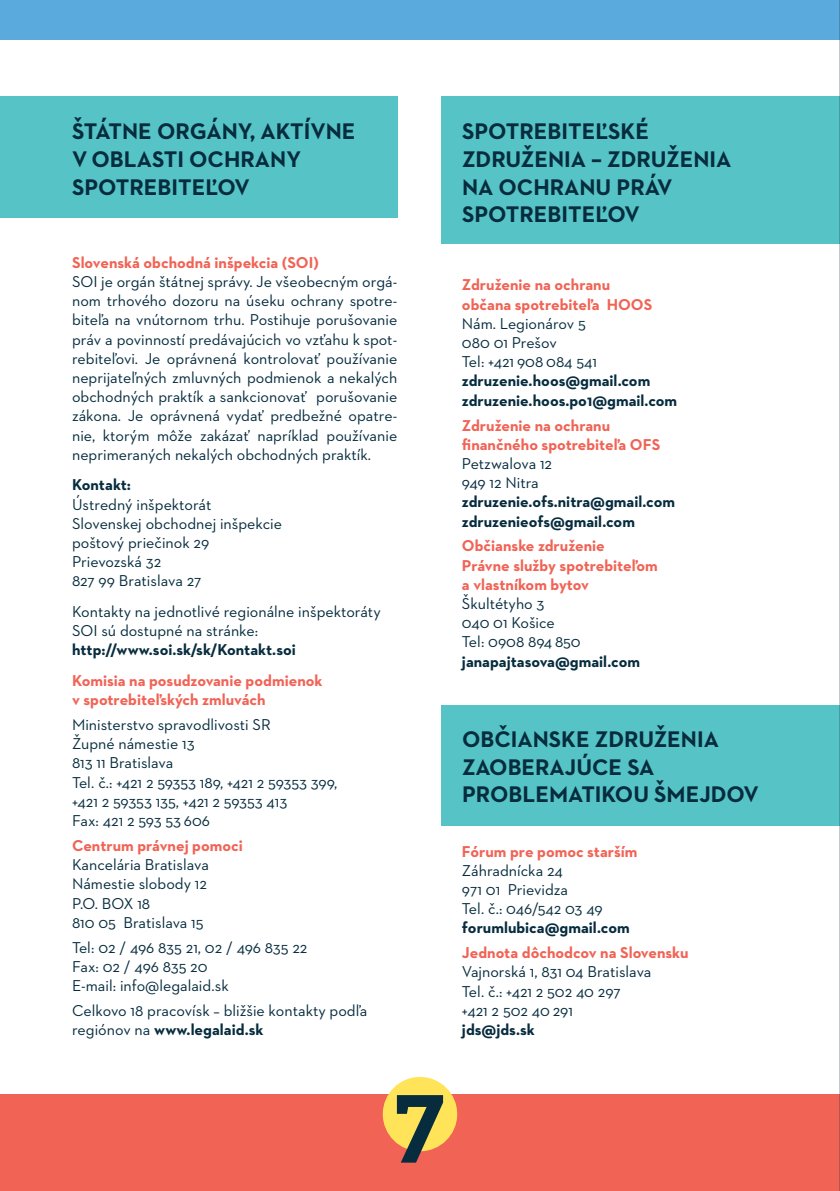
<style>
.page{position:relative;width:840px;height:1191px;background:#fff}
.page>*{position:absolute;margin:0;border:0;box-sizing:border-box;transform-origin:0 0}
.t1{font:700 23px/27.6px "Neutraface 2 Text";color:#062c3e}
.t2{font:16px/19.2px "Neutraface 2 Text";color:#062c3e}
.t3{font:700 16px/19.2px "Neutraface 2 Text";color:#f16355}
.t4{font:700 16px/19.2px "Neutraface 2 Text";color:#062c3e}
.s1{font-weight:700}
</style>
<div class="page">
<div style="left:0;top:1094px;width:839px;height:97px;background:#f16355"></div>
<div style="left:0;top:96px;width:397px;height:122px;background:#56c4c6"></div>
<div style="left:441px;top:96px;width:398px;height:148px;background:#56c4c6"></div>
<div style="left:441px;top:705px;width:398px;height:120px;background:#56c4c6"></div>
<div style="left:382px;top:1076px;width:75px;height:75px;background:#ffe459;border-radius:50%"></div>
<svg style="left:396px;top:1095px;width:47px;height:67px"></svg>
<div style="left:0;top:0;width:839px;height:40px;background:#5baade"></div>
<hr style="left:838px;top:0;width:1px;height:1191px;background:#062c3e">
<h1 class="t1" style="left:72px;top:118px;width:285px">ŠTÁTNE ORGÁNY, AKTÍVNE<br>V OBLASTI OCHRANY<br>SPOTREBITEĽOV</h1>
<h1 class="t1" style="left:461px;top:118px;width:271px">SPOTREBITEĽSKÉ<br>ZDRUŽENIA – ZDRUŽENIA<br>NA OCHRANU PRÁV<br>SPOTREBITEĽOV</h1>
<p class="t3" style="left:72px;top:252px;width:248px">Slovenská obchodná inšpekcia (SOI)</p>
<p class="t2" style="left:72px;top:272px;width:326px;text-align:justify">SOI je orgán štátnej správy. Je všeobecným orgá&shy;nom trhového dozoru na úseku ochrany spotre&shy;biteľa na vnútornom trhu. Postihuje porušovanie práv a povinností predávajúcich vo vzťahu k spot&shy;rebiteľovi. Je oprávnená kontrolovať používanie neprijateľných zmluvných podmienok a nekalých obchodných praktík a sankcionovať porušovanie zákona. Je oprávnená vydať predbežné opatre&shy;nie, ktorým môže zakázať napríklad používanie neprimeraných nekalých obchodných praktík.</p>
<p class="t4" style="left:72px;top:475px;width:60px">Kontakt:</p>
<p class="t2" style="left:72px;top:494px;width:211px">Ústredný inšpektorát<br>Slovenskej obchodnej inšpekcie poštový priečinok 29<br>Prievozská 32<br>827 99 Bratislava 27</p>
<p class="t2" style="left:72px;top:601px;width:310px">Kontakty na jednotlivé regionálne inšpektoráty<br>SOI sú dostupné na stránke:</p>
<p class="t4" style="left:72px;top:640px;width:225px">http://www.soi.sk/sk/Kontakt.soi</p>
<p class="t3" style="left:72px;top:670px;width:252px">Komisia na posudzovanie podmienok v spotrebiteľských zmluvách</p>
<p class="t2" style="left:72px;top:714px;width:266px">Ministerstvo spravodlivosti SR<br>Župné námestie 13<br>813 11 Bratislava<br>Tel. č.: +421 2 59353 189, +421 2 59353 399, +421 2 59353 135, +421 2 59353 413<br>Fax: 421 2 593 53 606</p>
<p class="t3" style="left:72px;top:835px;width:172px">Centrum právnej pomoci</p>
<p class="t2" style="left:72px;top:855px;width:138px">Kancelária Bratislava<br>Námestie slobody 12<br>P.O. BOX 18<br>810 05 Bratislava 15</p>
<p class="t2" style="left:72px;top:937px;width:237px">Tel: 02 / 496 835 21, 02 / 496 835 22<br>Fax: 02 / 496 835 20<br>E-mail: info@legalaid.sk</p>
<p class="t2" style="left:72px;top:1000px;width:296px">Celkovo 18 pracovísk – bližšie kontakty podľa regiónov na <span class="s1">www.legalaid.sk</span></p>
<p class="t3" style="left:461px;top:275px;width:192px">Združenie na ochranu občana spotrebiteľa HOOS</p>
<p class="t2" style="left:461px;top:313px;width:136px">Nám. Legionárov 5<br>080 01 Prešov<br>Tel: +421 908 084 541</p>
<p class="t4" style="left:461px;top:371px;width:217px">zdruzenie.hoos@gmail.com zdruzenie.hoos.po1@gmail.com</p>
<p class="t3" style="left:461px;top:415px;width:200px">Združenie na ochranu finančného spotrebiteľa OFS</p>
<p class="t2" style="left:461px;top:453px;width:92px">Petzwalova 12<br>949 12 Nitra</p>
<p class="t4" style="left:461px;top:492px;width:214px">zdruzenie.ofs.nitra@gmail.com zdruzenieofs@gmail.com</p>
<p class="t3" style="left:461px;top:536px;width:197px">Občianske združenie<br>Právne služby spotrebiteľom a vlastníkom bytov</p>
<p class="t2" style="left:461px;top:594px;width:120px">Škultétyho 3<br>040 01 Košice<br>Tel: 0908 894 850</p>
<p class="t4" style="left:461px;top:651px;width:179px">janapajtasova@gmail.com</p>
<h1 class="t1" style="left:461px;top:725px;width:298px">OBČIANSKE ZDRUŽENIA<br>ZAOBERAJÚCE SA<br>PROBLEMATIKOU ŠMEJDOV</h1>
<p class="t3" style="left:461px;top:841px;width:177px">Fórum pre pomoc starším</p>
<p class="t2" style="left:461px;top:860px;width:142px">Záhradnícka 24<br>971 01 Prievidza<br>Tel. č.: 046/542 03 49</p>
<p class="t4" style="left:461px;top:918px;width:169px">forumlubica@gmail.com</p>
<p class="t3" style="left:461px;top:943px;width:228px">Jednota dôchodcov na Slovensku</p>
<p class="t2" style="left:461px;top:962px;width:191px">Vajnorská 1, 831 04 Bratislava<br>Tel. č.: +421 2 502 40 297<br>+421 2 502 40 291</p>
<p class="t4" style="left:461px;top:1019px;width:74px">jds@jds.sk</p>
</div>
